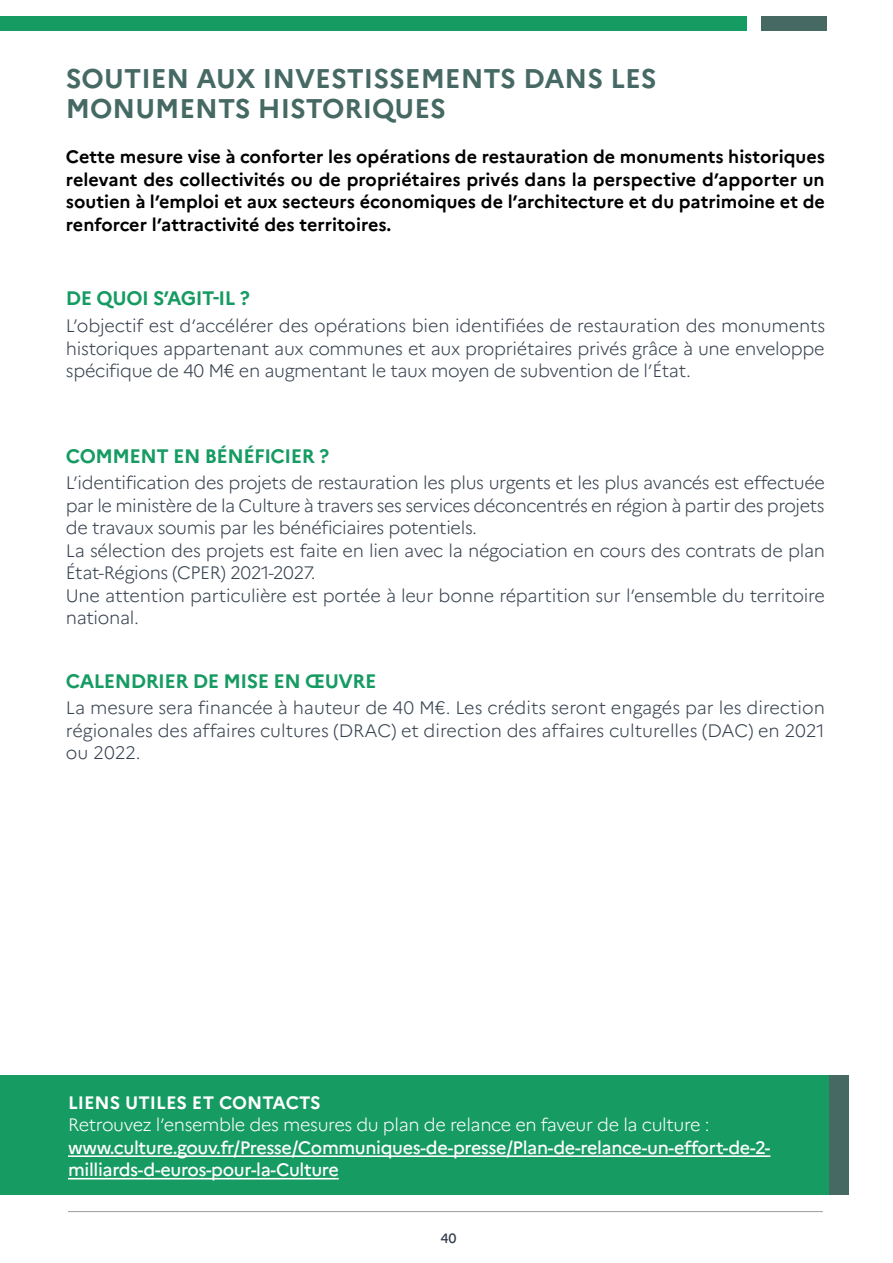
<style>
.page{position:relative;width:893px;height:1263px;background:#fff}
.page>*{position:absolute;margin:0;border:0;box-sizing:border-box;transform-origin:0 0}
.t1{font:700 27px/30px "Marianne";color:#466964}
.t2{font:700 19.5px "Marianne";letter-spacing:-.025em;color:#169b62}
.t3{font:300 18px/22.5px "Marianne";letter-spacing:-.02em;color:#38424f;text-align:justify}
.t4{font:700 18px/22.5px "Marianne";color:#000;text-align:justify}
.t5{font:500 18px/22.5px "Marianne";letter-spacing:-.02em;color:#fff}
.t6{font:300 18px "Marianne";letter-spacing:-.02em;color:#fff}
.t7{font:700 18px "Marianne";color:#fff}
.t8{font:500 13.5px "Marianne";color:#38424f}
</style>
<div class="page">
<hr style="left:68px;top:1211px;width:755px;height:1px;background:#9d9d9c">
<div style="left:0;top:16px;width:746px;height:15px;background:#169b62"></div>
<div style="left:761px;top:16px;width:66px;height:15px;background:#466964"></div>
<div style="left:0;top:1076px;width:848px;height:119px;background:#169b62"></div>
<div style="left:829px;top:1076px;width:19px;height:119px;background:#466964"></div>
<hr style="left:68px;top:1155px;width:702px;height:2px;background:#fff">
<hr style="left:68px;top:1178px;width:271px;height:1px;background:#fff">
<h1 class="t1" style="left:66px;top:64px;width:592px">SOUTIEN AUX INVESTISSEMENTS DANS LES<br>MONUMENTS HISTORIQUES</h1>
<p class="t4" style="left:66px;top:146px;width:761px">Cette mesure vise à conforter les opérations de restauration de monuments historiques relevant des collectivités ou de propriétaires privés dans la perspective d’apporter un soutien à l’emploi et aux secteurs économiques de l’architecture et du patrimoine et de renforcer l’attractivité des territoires.</p>
<p class="t2" style="left:66px;top:287px;width:185px">DE QUOI S’AGIT-IL ?</p>
<p class="t3" style="left:66px;top:314px;width:761px">L’objectif est d’accélérer des opérations bien identifiées de restauration des monuments historiques appartenant aux communes et aux propriétaires privés grâce à une enveloppe spécifique de 40 M€ en augmentant le taux moyen de subvention de l’État.</p>
<p class="t2" style="left:66px;top:444px;width:265px">COMMENT EN BÉNÉFICIER ?</p>
<p class="t3" style="left:66px;top:472px;width:761px;text-align:left">L’identification des projets de restauration les plus urgents et les plus avancés est effectuée par le ministère de la Culture à travers ses services déconcentrés en région à partir des projets de travaux soumis par les bénéficiaires potentiels.<br>La sélection des projets est faite en lien avec la négociation en cours des contrats de plan État-Régions (CPER) 2021-2027.<br>Une attention particulière est portée à leur bonne répartition sur l’ensemble du territoire national.</p>
<p class="t2" style="left:66px;top:669px;width:312px">CALENDRIER DE MISE EN ŒUVRE</p>
<p class="t3" style="left:66px;top:696px;width:761px">La mesure sera financée à hauteur de 40 M€. Les crédits seront engagés par les direction régionales des affaires cultures (DRAC) et direction des affaires culturelles (DAC) en 2021 ou 2022.</p>
<p class="t7" style="left:68px;top:1091px;width:254px">LIENS UTILES ET CONTACTS</p>
<p class="t6" style="left:68px;top:1114px;width:643px">Retrouvez l’ensemble des mesures du plan de relance en faveur de la culture :</p>
<p class="t5" style="left:68px;top:1136px;width:704px">www.culture.gouv.fr/Presse/Communiques-de-presse/Plan-de-relance-un-effort-de-2- milliards-d-euros-pour-la-Culture</p>
<p class="t8" style="left:440px;top:1229px;width:18px">40</p>
</div>
